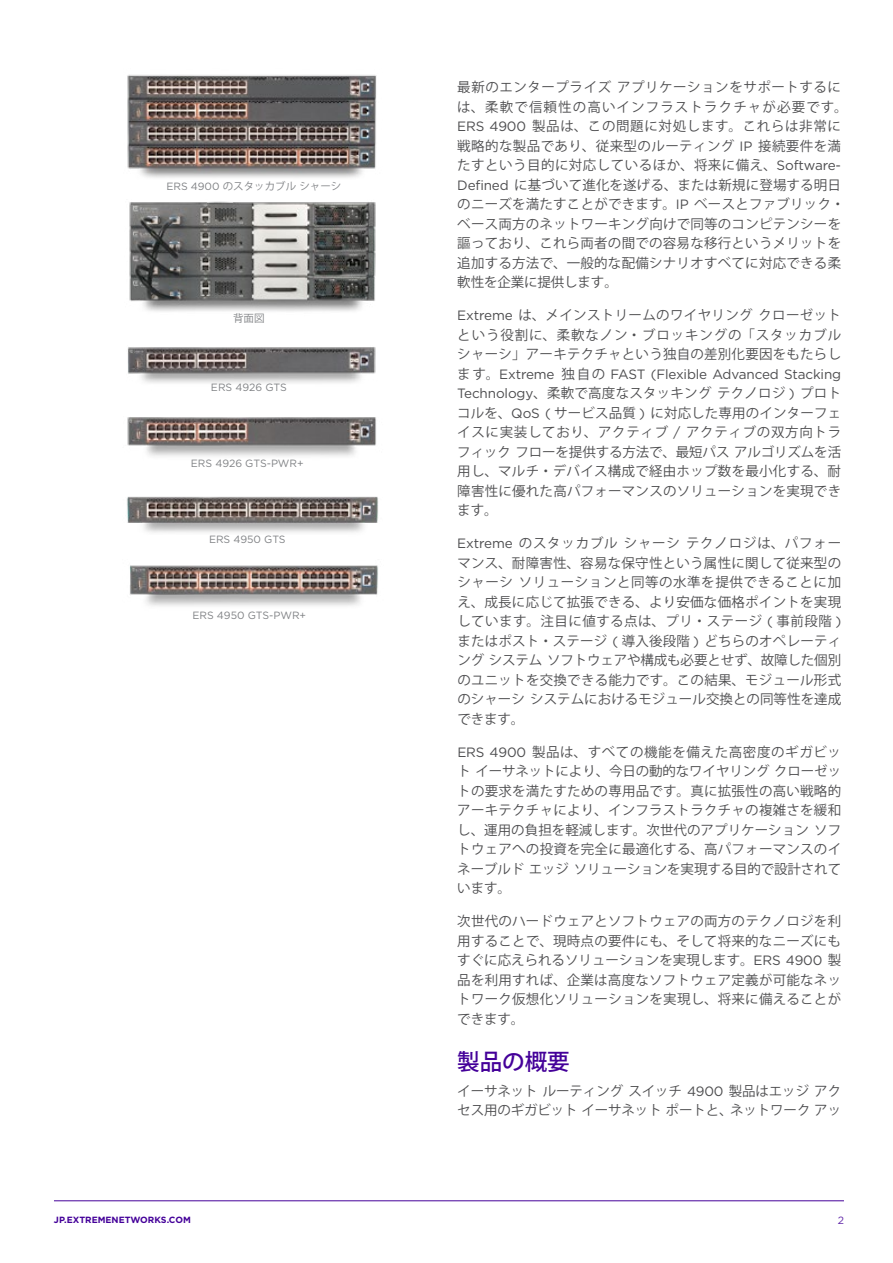
<style>
.page{position:relative;width:893px;height:1263px;background:#fff}
.page>*{position:absolute;margin:0;border:0;box-sizing:border-box;transform-origin:0 0}
.t1{font:500 22.5px "Koz Go Pr 6 N";color:#409}
.t2{font:13.5px/19.5px "Koz Go Pr 6 N";letter-spacing:.015em;color:#4d4d4f;text-align:justify}
.t3{font:13.5px/19.5px "Koz Go Pr 6 N";letter-spacing:-.01em;color:#4d4d4f}
.t4{font:13.5px "Gotham";letter-spacing:-.01em;color:#4d4d4f}
.t5{font:10.5px "Gotham";letter-spacing:-.005em;color:#808285}
.t6{font:10.5px "Koz Go Pr 6 N";color:#808285}
.t7{font:10.5px "Gotham";color:#6026a8}
.t8{font:700 9px "Gotham";color:#409}
.s1{font-family:"Gotham"}
.s2{font-family:"Koz Go Pr 6 N"}
</style>
<div class="page">
<hr style="left:54px;top:1200px;width:790px;height:1px;background:#409">
<img style="left:129px;top:201px;width:247px;height:111px">
<img style="left:127px;top:347px;width:249px;height:36px">
<img style="left:127px;top:417px;width:249px;height:40px">
<img style="left:127px;top:496px;width:251px;height:37px">
<img style="left:130px;top:565px;width:248px;height:41px">
<img style="left:127px;top:74px;width:250px;height:104px">
<p class="t6" style="left:166px;top:180px;width:177px"><span class="s1">ERS 4900</span> のスタッカブルシャーシ</p>
<p class="t6" style="left:233px;top:313px;width:33px">背面図</p>
<p class="t5" style="left:211px;top:380px;width:77px">ERS 4926 GTS</p>
<p class="t5" style="left:191px;top:457px;width:114px">ERS 4926 GTS-PWR+</p>
<p class="t5" style="left:209px;top:532px;width:78px">ERS 4950 GTS</p>
<p class="t5" style="left:192px;top:609px;width:115px">ERS 4950 GTS-PWR+</p>
<p class="t2" style="left:457px;top:78px;width:392px;text-align:left">最新のエンタープライズアプリケーションをサポートするには、柔軟で信頼性の高いインフラストラクチャが必要です。<br><span class="s1">ERS 4900</span> 製品は、この問題に対処します。これらは非常に戦略的な製品であり、従来型のルーティング <span class="s1">IP</span> 接続要件を満たすという目的に対応しているほか、将来に備え、<span class="s1">Software-<br>Defined</span> に基づいて進化を遂げる、または新規に登場する明日のニーズを満たすことができます。<span class="s1">IP</span> ベースとファブリック・ベース両方のネットワーキング向けで同等のコンピテンシーを謳っており、これら両者の間での容易な移行というメリットを追加する方法で、一般的な配備シナリオすべてに対応できる柔軟性を企業に提供します。</p>
<p class="t2" style="left:457px;top:306px;width:385px"><span class="s1">Extreme</span> は、メインストリームのワイヤリングクローゼットという役割に、柔軟なノン・ブロッキングの「スタッカブルシャーシ」アーキテクチャという独自の差別化要因をもたらし</p>
<p class="t4" style="left:457px;top:365px;width:385px"><span class="s2">ます。</span>Extreme <span class="s2">独自の</span> FAST (Flexible Advanced Stacking</p>
<p class="t2" style="left:457px;top:384px;width:385px"><span class="s1">Technology</span>、柔軟で高度なスタッキングテクノロジ <span class="s1">)</span> プロトコルを、<span class="s1">QoS (</span> サービス品質 <span class="s1">)</span> に対応した専用のインターフェイスに実装しており、アクティブ <span class="s1">/</span> アクティブの双方向トラフィックフローを提供する方法で、最短パスアルゴリズムを活用し、マルチ・デバイス構成で経由ホップ数を最小化する、耐障害性に優れた高パフォーマンスのソリューションを実現できます。</p>
<p class="t2" style="left:457px;top:534px;width:385px"><span class="s1">Extreme</span> のスタッカブルシャーシテクノロジは、パフォーマンス、耐障害性、容易な保守性という属性に関して従来型のシャーシソリューションと同等の水準を提供できることに加え、成長に応じて拡張できる、より安価な価格ポイントを実現しています。注目に値する点は、プリ・ステージ <span class="s1">(</span> 事前段階 <span class="s1">)</span>またはポスト・ステージ <span class="s1">(</span> 導入後段階 <span class="s1">)</span> どちらのオペレーティングシステムソフトウェアや構成も必要とせず、故障した個別のユニットを交換できる能力です。この結果、モジュール形式のシャーシシステムにおけるモジュール交換との同等性を達成できます。</p>
<p class="t2" style="left:457px;top:742px;width:385px"><span class="s1">ERS 4900</span> 製品は、すべての機能を備えた高密度のギガビットイーサネットにより、今日の動的なワイヤリングクローゼットの要求を満たすための専用品です。真に拡張性の高い戦略的アーキテクチャにより、インフラストラクチャの複雑さを緩和し、運用の負担を軽減します。次世代のアプリケーションソフトウェアへの投資を完全に最適化する、高パフォーマンスのイネーブルドエッジソリューションを実現する目的で設計されています。</p>
<p class="t2" style="left:457px;top:912px;width:385px">次世代のハードウェアとソフトウェアの両方のテクノロジを利用することで、現時点の要件にも、そして将来的なニーズにもすぐに応えられるソリューションを実現します。<span class="s1">ERS 4900</span> 製品を利用すれば、企業は高度なソフトウェア定義が可能なネットワーク仮想化ソリューションを実現し、将来に備えることができます。</p>
<h1 class="t1" style="left:457px;top:1049px;width:114px">製品の概要</h1>
<p class="t3" style="left:457px;top:1081px;width:385px">イーサネットルーティングスイッチ <span class="s1">4900</span> 製品はエッジアクセス用のギガビットイーサネットポートと、ネットワークアッ</p>
<p class="t8" style="left:54px;top:1214px;width:138px">JP.EXTREMENETWORKS.COM</p>
<p class="t7" style="left:838px;top:1214px;width:8px">2</p>
</div>
